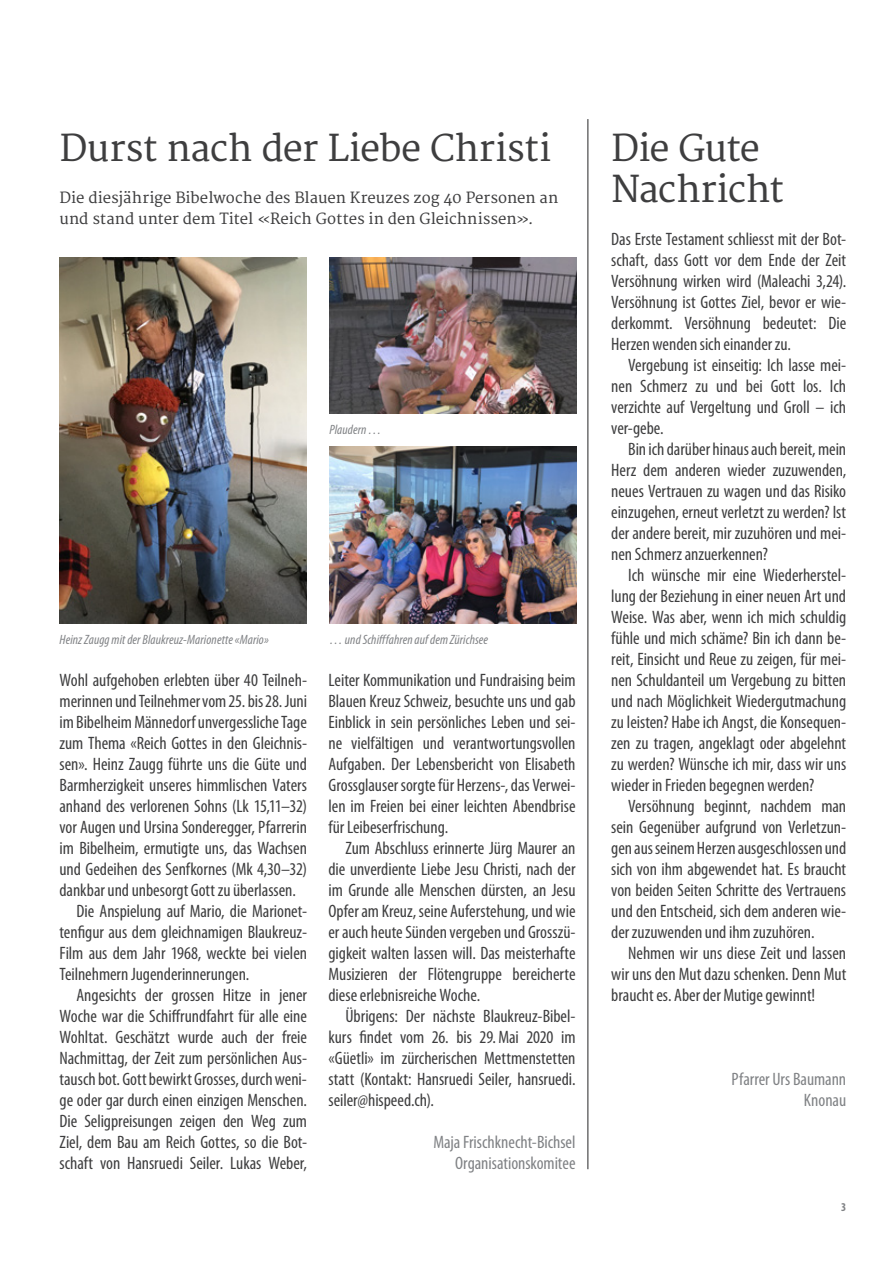
<style>
.page{position:relative;width:893px;height:1263px;background:#fff}
.page>*{position:absolute;margin:0;border:0;box-sizing:border-box;transform-origin:0 0}
.t1{font:36px/40.5px "Merriweather";letter-spacing:-.02em;color:#3e3e3f}
.t2{font:condensed 18px/21px "Myriad Pro";letter-spacing:-.005em;color:#3e3e3f;text-align:justify}
.t3{font:condensed 18px/21px "Myriad Pro";letter-spacing:-.005em;color:#808285;text-align:right}
.t4{font:15px/21px "Merriweather";color:#3e3e3f}
.t5{font:italic condensed 13.5px "Myriad Pro";letter-spacing:.005em;color:#808285}
.t6{font:700 condensed 12px "Myriad Pro";color:#808285}
</style>
<div class="page">
<hr style="left:587px;top:119px;width:1px;height:1050px;background:#3e3e3f">
<img style="left:330px;top:257px;width:246px;height:156px">
<img style="left:330px;top:446px;width:246px;height:177px">
<img style="left:60px;top:257px;width:246px;height:366px">
<h1 class="t1" style="left:60px;top:130px;width:493px">Durst nach der Liebe Christi</h1>
<p class="t4" style="left:60px;top:188px;width:500px">Die diesjährige Bibelwoche des Blauen Kreuzes zog 40 Personen an und stand unter dem Titel «Reich Gottes in den Gleichnissen».</p>
<p class="t5" style="left:330px;top:422px;width:54px">Plaudern…</p>
<p class="t5" style="left:60px;top:632px;width:211px">Heinz Zaugg mit der Blaukreuz-Marionette «Mario»</p>
<p class="t2" style="left:60px;top:670px;width:249px">Wohl aufgehoben erlebten über 40 Teilneh-</p>
<p class="t2" style="left:60px;top:691px;width:249px">merinnen und Teilnehmer vom 25.bis 28.Juni</p>
<p class="t2" style="left:60px;top:712px;width:249px">im Bibelheim Männedorf unvergessliche Tage</p>
<p class="t2" style="left:60px;top:733px;width:249px">zum Thema «Reich Gottes in den Gleichnis-</p>
<p class="t2" style="left:60px;top:754px;width:249px">sen». Heinz Zaugg führte uns die Güte und</p>
<p class="t2" style="left:60px;top:775px;width:249px">Barmherzigkeit unseres himmlischen Vaters</p>
<p class="t2" style="left:60px;top:796px;width:249px">anhand des verlorenen Sohns (Lk 15,11–32)</p>
<p class="t2" style="left:60px;top:817px;width:249px">vor Augen und Ursina Sonderegger, Pfarrerin</p>
<p class="t2" style="left:60px;top:838px;width:249px">im Bibelheim, ermutigte uns, das Wachsen</p>
<p class="t2" style="left:60px;top:859px;width:249px">und Gedeihen des Senfkornes (Mk 4,30–32)</p>
<p class="t2" style="left:60px;top:880px;width:238px">dankbar und unbesorgt Gott zu überlassen.</p>
<p class="t2" style="left:77px;top:901px;width:232px">Die Anspielung auf Mario, die Marionet-</p>
<p class="t2" style="left:60px;top:922px;width:249px">tenfigur aus dem gleichnamigen Blaukreuz-</p>
<p class="t2" style="left:60px;top:943px;width:249px">Film aus dem Jahr 1968, weckte bei vielen</p>
<p class="t2" style="left:60px;top:964px;width:191px">Teilnehmern Jugenderinnerungen.</p>
<p class="t2" style="left:77px;top:985px;width:232px">Angesichts der grossen Hitze in jener</p>
<p class="t2" style="left:60px;top:1006px;width:249px">Woche war die Schiffrundfahrt für alle eine</p>
<p class="t2" style="left:60px;top:1027px;width:249px">Wohltat. Geschätzt wurde auch der freie</p>
<p class="t2" style="left:60px;top:1048px;width:249px">Nachmittag, der Zeit zum persönlichen Aus-</p>
<p class="t2" style="left:60px;top:1069px;width:249px">tausch bot. Gott bewirkt Grosses, durch weni-</p>
<p class="t2" style="left:60px;top:1090px;width:249px">ge oder gar durch einen einzigen Menschen.</p>
<p class="t2" style="left:60px;top:1111px;width:249px">Die Seligpreisungen zeigen den Weg zum</p>
<p class="t2" style="left:60px;top:1132px;width:249px">Ziel, dem Bau am Reich Gottes, so die Bot-</p>
<p class="t2" style="left:60px;top:1153px;width:249px">schaft von Hansruedi Seiler. Lukas Weber,</p>
<p class="t5" style="left:330px;top:632px;width:160px">… und Schifffahren auf dem Zürichsee</p>
<p class="t2" style="left:328px;top:670px;width:249px">Leiter Kommunikation und Fundraising beim Blauen Kreuz Schweiz, besuchte uns und gab Einblick in sein persönliches Leben und sei&shy;ne vielfältigen und verantwortungsvollen Aufgaben. Der Lebensbericht von Elisabeth Grossglauser sorgte für Herzens-, das Verwei&shy;len im Freien bei einer leichten Abendbrise für Leibeserfrischung.</p>
<p class="t2" style="left:328px;top:838px;width:249px;text-indent:17px">Zum Abschluss erinnerte Jürg Maurer an die unverdiente Liebe Jesu Christi, nach der im Grunde alle Menschen dürsten, an Jesu Opfer am Kreuz, seine Auferstehung, und wie er auch heute Sünden vergeben und Grosszü&shy;gigkeit walten lassen will. Das meisterhafte Musizieren der Flötengruppe bereicherte diese erlebnisreiche Woche.</p>
<p class="t2" style="left:328px;top:1006px;width:249px;text-indent:17px">Übrigens: Der nächste Blaukreuz-Bibel&shy;kurs findet vom 26. bis 29.Mai 2020 im «Güetli» im zürcherischen Mettmenstetten statt (Kontakt: Hansruedi Seiler, hansruedi. seiler@hispeed.ch).</p>
<p class="t3" style="left:433px;top:1132px;width:144px">Maja Frischknecht-Bichsel<br>Organisationskomitee</p>
<h1 class="t1" style="left:611px;top:130px;width:174px">Die Gute<br>Nachricht</h1>
<p class="t2" style="left:611px;top:229px;width:236px">Das Erste Testament schliesst mit der Bot&shy;schaft, dass Gott vor dem Ende der Zeit Versöhnung wirken wird (Maleachi 3,24).<br>Versöhnung ist Gottes Ziel, bevor er wie&shy;derkommt. Versöhnung bedeutet: Die Herzen wenden sich einander zu.</p>
<p class="t2" style="left:611px;top:355px;width:236px;text-indent:17px">Vergebung ist einseitig: Ich lasse mei&shy;nen Schmerz zu und bei Gott los. Ich verzichte auf Vergeltung und Groll – ich ver-gebe.</p>
<p class="t2" style="left:611px;top:439px;width:236px;text-indent:17px">Bin ich darüber hinaus auch bereit, mein Herz dem anderen wieder zuzuwenden, neues Vertrauen zu wagen und das Risiko einzugehen, erneut verletzt zu werden? Ist der andere bereit, mir zuzuhören und mei&shy;nen Schmerz anzuerkennen?</p>
<p class="t2" style="left:611px;top:565px;width:236px;text-indent:17px">Ich wünsche mir eine Wiederherstel&shy;lung der Beziehung in einer neuen Art und Weise. Was aber, wenn ich mich schuldig fühle und mich schäme? Bin ich dann be&shy;reit, Einsicht und Reue zu zeigen, für mei&shy;nen Schuldanteil um Vergebung zu bitten und nach Möglichkeit Wiedergutmachung zu leisten? Habe ich Angst, die Konsequen&shy;zen zu tragen, angeklagt oder abgelehnt zu werden? Wünsche ich mir, dass wir uns wieder in Frieden begegnen werden?</p>
<p class="t2" style="left:611px;top:796px;width:236px;text-indent:17px">Versöhnung beginnt, nachdem man sein Gegenüber aufgrund von Verletzun&shy;gen aus seinem Herzen ausgeschlossen und sich von ihm abgewendet hat. Es braucht von beiden Seiten Schritte des Vertrauens und den Entscheid, sich dem anderen wie&shy;der zuzuwenden und ihm zuzuhören.</p>
<p class="t2" style="left:611px;top:943px;width:236px;text-indent:17px">Nehmen wir uns diese Zeit und lassen wir uns den Mut dazu schenken. Denn Mut braucht es. Aber der Mutige gewinnt!</p>
<p class="t3" style="left:732px;top:1069px;width:116px">Pfarrer Urs Baumann<br>Knonau</p>
<p class="t6" style="left:841px;top:1200px;width:7px">3</p>
</div>
